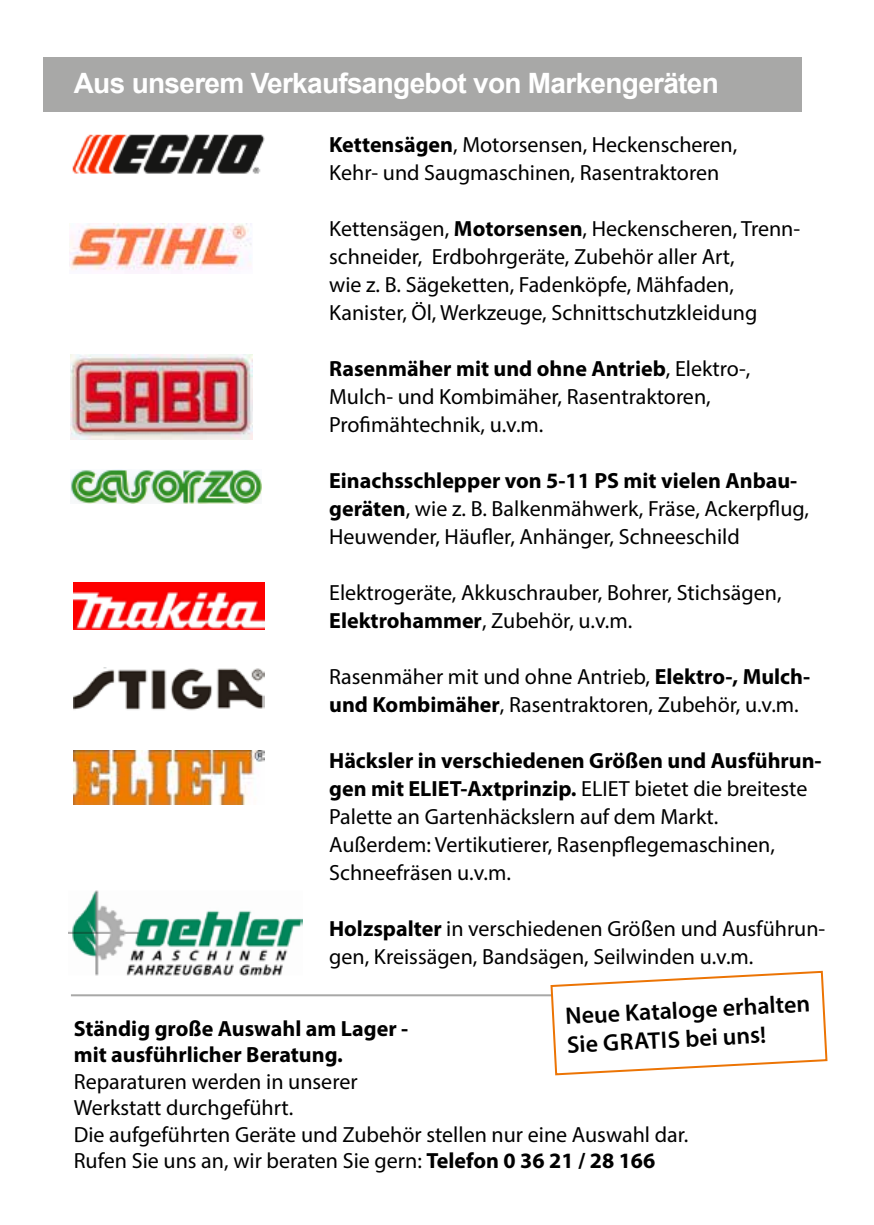
<style>
.page{position:relative;width:874px;height:1225px;background:#fff}
.page>*{position:absolute;margin:0;border:0;box-sizing:border-box;transform-origin:0 0}
.t1{font:700 28px "Arial";letter-spacing:-.025em;color:#fff}
.t2{font:600 24px/28.8px "Myriad Pro";color:#000}
.t3{font:22px/28px "Myriad Pro";color:#000}
.t4{font:700 22px/26.4px "Myriad Pro";color:#000}
.s1{font-weight:700}
</style>
<div class="page">
<div style="left:43px;top:57px;width:758px;height:54px;background:#a8a8a7"></div>
<hr style="left:71px;top:994px;width:728px;height:2px;background:#a8a8a7">
<img style="left:69px;top:224px;width:183px;height:50px">
<img style="left:72px;top:134px;width:193px;height:40px">
<img style="left:71px;top:355px;width:181px;height:85px">
<img style="left:71px;top:469px;width:190px;height:34px">
<img style="left:74px;top:583px;width:190px;height:47px">
<img style="left:74px;top:667px;width:190px;height:44px">
<svg style="left:549px;top:970px;width:279px;height:106px"></svg>
<img style="left:74px;top:751px;width:190px;height:54px">
<img style="left:69px;top:890px;width:233px;height:85px">
<p class="t1" style="left:74px;top:64px;width:646px">Aus unserem Verkaufsangebot von Markengeräten</p>
<p class="t3" style="left:329px;top:130px;width:409px"><span class="s1">Kettensägen</span>, Motorsensen, Heckenscheren,<br>Kehr- und Saugmaschinen, Rasentraktoren</p>
<p class="t3" style="left:329px;top:214px;width:472px">Kettensägen, <span class="s1">Motorsensen</span>, Heckenscheren, Trenn&shy;schneider, Erdbohrgeräte, Zubehör aller Art,<br>wie z. B. Sägeketten, Fadenköpfe, Mähfaden, Kanister, Öl, Werkzeuge, Schnittschutzkleidung</p>
<p class="t3" style="left:329px;top:354px;width:422px"><span class="s1">Rasenmäher mit und ohne Antrieb</span>, Elektro-,<br>Mulch- und Kombimäher, Rasentraktoren,<br>Profimähtechnik, u.v.m.</p>
<p class="t3" style="left:329px;top:466px;width:481px"><span class="s1">Einachsschlepper von 5-11 PS mit vielen Anbau&shy;geräten</span>, wie z. B. Balkenmähwerk, Fräse, Ackerpflug,<br>Heuwender, Häufler, Anhänger, Schneeschild</p>
<p class="t3" style="left:329px;top:578px;width:453px">Elektrogeräte, Akkuschrauber, Bohrer, Stichsägen,<br><span class="s1">Elektrohammer</span>, Zubehör, u.v.m.</p>
<p class="t3" style="left:329px;top:662px;width:482px">Rasenmäher mit und ohne Antrieb, <span class="s1">Elektro-, Mulch&shy;und Kombimäher</span>, Rasentraktoren, Zubehör, u.v.m.</p>
<p class="t3" style="left:329px;top:746px;width:494px"><span class="s1">Häcksler in verschiedenen Größen und Ausführun&shy;gen mit ELIET-Axtprinzip.</span> ELIET bietet die breiteste Palette an Gartenhäckslern auf dem Markt.<br>Außerdem: Vertikutierer, Rasenpflegemaschinen, Schneefräsen u.v.m.</p>
<p class="t3" style="left:329px;top:914px;width:497px"><span class="s1">Holzspalter</span> in verschiedenen Größen und Ausführun&shy;gen, Kreissägen, Bandsägen, Seilwinden u.v.m.</p>
<p class="t2" style="left:564px;top:1001px;width:246px;rotate:-3deg">Neue Kataloge erhalten<br>Sie GRATIS bei uns!</p>
<p class="t4" style="left:74px;top:1014px;width:336px">Ständig große Auswahl am Lager - mit ausführlicher Beratung.</p>
<p class="t3" style="left:74px;top:1067px;width:616px;line-height:26.4px">Reparaturen werden in unserer<br>Werkstatt durchgeführt.<br>Die aufgeführten Geräte und Zubehör stellen nur eine Auswahl dar.<br>Rufen Sie uns an, wir beraten Sie gern: <span class="s1">Telefon 0 36 21 / 28 166</span></p>
</div>
